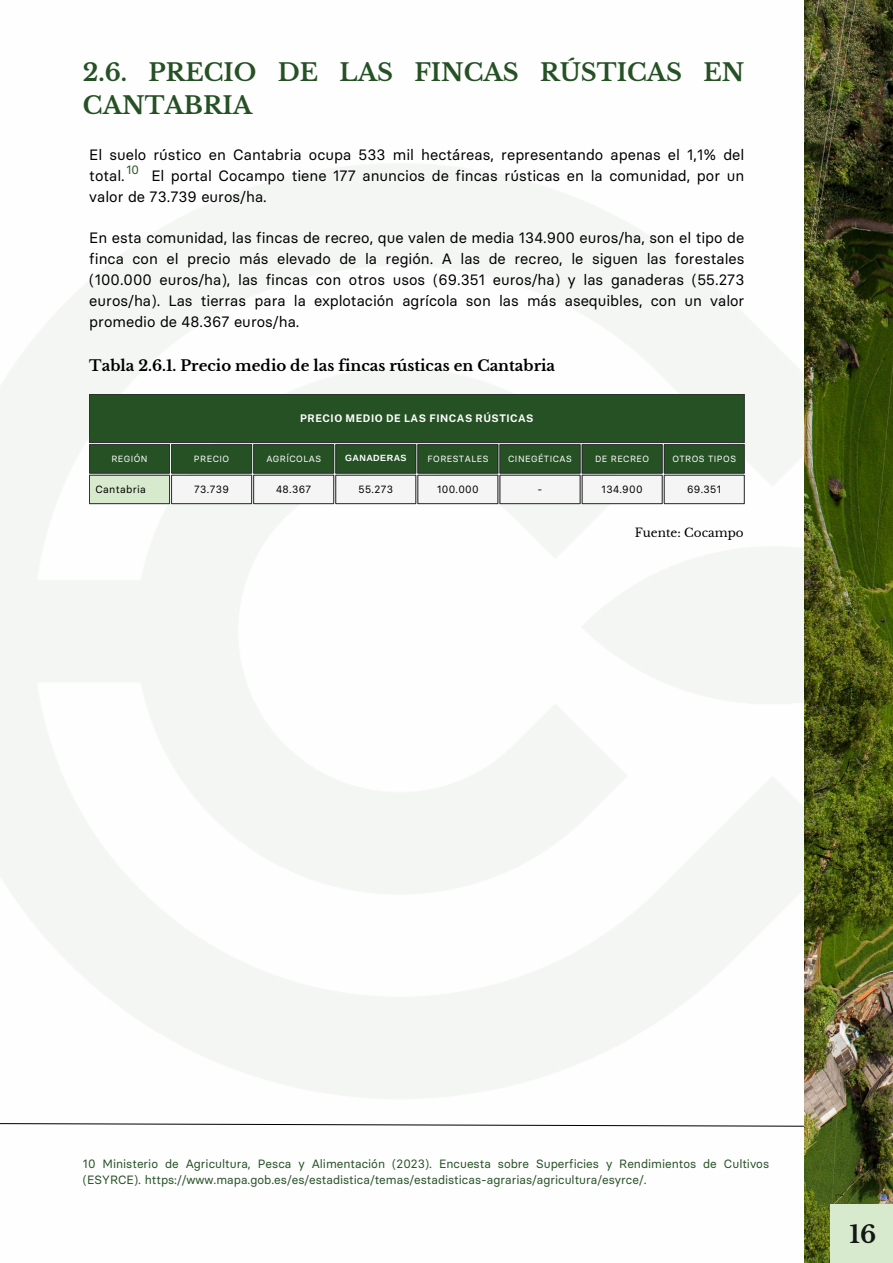
<style>
.page{position:relative;width:893px;height:1263px;background:#fff}
.page>*{position:absolute;margin:0;border:0;box-sizing:border-box;transform-origin:0 0}
.t1{font:700 24px/33.2px "Libre Baskerville";color:#255125}
.t2{font:700 24px "Libre Baskerville";letter-spacing:-.375em;color:#000}
.t3{font:15px/20.9px "Basier Circle";color:#000}
.t4{font:700 15px "Libre Baskerville";color:#000}
.t5{font:12px/16.4px "Basier Circle";color:#255125}
.t6{font:12px "Libre Baskerville";color:#000}
.t7{font:10.5px "Basier Circle";letter-spacing:.03em;color:#000}
.t8{font:700 10.5px "Public Sans";letter-spacing:.05em;color:#fff}
.t9{font:9px "Basier Circle";letter-spacing:.05em;color:#fff}
.t10{font:700 9px "Arimo";letter-spacing:.05em;color:#fff}
.s1{color:#141618}
</style>
<div class="page">
<img style="left:0;top:164px;width:804px;height:934px">
<img style="left:804px;top:0;width:89px;height:1263px">
<div style="left:830px;top:1204px;width:63px;height:59px;background:#d8eacd"></div>
<svg style="left:0;top:1123px;width:804px;height:4px"></svg>
<div style="left:89px;top:395px;width:655px;height:78px;background:#255125"></div>
<div style="left:89px;top:475px;width:81px;height:29px;background:#d8eacd"></div>
<hr style="left:89px;top:394px;width:1px;height:48px;background:#2f3132">
<hr style="left:744px;top:394px;width:1px;height:48px;background:#2f3132">
<hr style="left:89px;top:394px;width:655px;height:1px;background:#2f3132">
<hr style="left:89px;top:442px;width:655px;height:1px;background:#2f3132">
<hr style="left:89px;top:444px;width:81px;height:1px;background:#2f3132">
<hr style="left:89px;top:473px;width:81px;height:1px;background:#2f3132">
<hr style="left:171px;top:444px;width:81px;height:1px;background:#2f3132">
<hr style="left:253px;top:444px;width:81px;height:1px;background:#2f3132">
<hr style="left:336px;top:444px;width:80px;height:1px;background:#2f3132">
<hr style="left:418px;top:444px;width:80px;height:1px;background:#2f3132">
<hr style="left:500px;top:444px;width:80px;height:1px;background:#2f3132">
<hr style="left:582px;top:444px;width:80px;height:1px;background:#2f3132">
<hr style="left:664px;top:444px;width:80px;height:1px;background:#2f3132">
<svg style="left:89px;top:445px;width:1px;height:58px"></svg>
<hr style="left:89px;top:475px;width:81px;height:1px;background:#2f3132">
<hr style="left:89px;top:503px;width:81px;height:1px;background:#2f3132">
<svg style="left:169px;top:445px;width:576px;height:59px"></svg>
<hr style="left:664px;top:475px;width:80px;height:1px;background:#2f3132">
<hr style="left:664px;top:503px;width:80px;height:1px;background:#2f3132">
<h1 class="t1" style="left:83px;top:56px;width:663px">2.6. PRECIO DE LAS FINCAS RÚSTICAS EN<br>CANTABRIA</h1>
<p class="t3" style="left:89px;top:144px;width:656px">El suelo rústico en Cantabria ocupa 533 mil hectáreas, representando apenas el 1,1% del total.</p>
<p class="t5" style="left:126px;top:162px;width:14px">10</p>
<p class="t3" style="left:89px;top:165px;width:656px;text-indent:62px">El portal Cocampo tiene 177 anuncios de fincas rústicas en la comunidad, por un valor de 73.739 euros/ha.</p>
<p class="t3" style="left:89px;top:228px;width:656px;text-align:justify">En esta comunidad, las fincas de recreo, que valen de media 134.900 euros/ha, son el tipo de finca con el precio más elevado de la región. A las de recreo, le siguen las forestales (100.000 euros/ha), las fincas con otros usos (69.351 euros/ha) y las ganaderas (55.273 euros/ha). Las tierras para la explotación agrícola son las más asequibles, con un valor promedio de 48.367 euros/ha.</p>
<p class="t4" style="left:89px;top:356px;width:467px">Tabla 2.6.1. Precio medio de las fincas rústicas en Cantabria</p>
<p class="t8" style="left:300px;top:412px;width:235px">PRECIO MEDIO DE LAS FINCAS RÚSTICAS</p>
<p class="t9" style="left:111px;top:453px;width:38px">REGIÓN</p>
<p class="t9" style="left:194px;top:453px;width:37px">PRECIO</p>
<p class="t9" style="left:266px;top:453px;width:56px">AGRÍCOLAS</p>
<p class="t10" style="left:345px;top:453px;width:63px">GANADERAS</p>
<p class="t9" style="left:427px;top:453px;width:62px">FORESTALES</p>
<p class="t9" style="left:508px;top:453px;width:65px">CINEGÉTICAS</p>
<p class="t9" style="left:595px;top:453px;width:56px">DE RECREO</p>
<p class="t9" style="left:672px;top:453px;width:65px">OTROS TIPOS</p>
<p class="t7" style="left:95px;top:483px;width:52px">Cantabria</p>
<p class="t7" style="left:194px;top:483px;width:36px">73.739</p>
<p class="t7" style="left:276px;top:483px;width:37px">48.367</p>
<p class="t7" style="left:358px;top:483px;width:36px">55.273</p>
<p class="t7" style="left:437px;top:483px;width:43px">100.000</p>
<p class="t7" style="left:537px;top:483px;width:6px">-</p>
<p class="t7" style="left:601px;top:483px;width:43px">134.900</p>
<p class="t7" style="left:687px;top:483px;width:36px">69.351</p>
<p class="t6" style="left:635px;top:525px;width:110px">Fuente: Cocampo</p>
<p class="t5" style="left:83px;top:1155px;width:688px">10 Ministerio de Agricultura, Pesca y Alimentación (2023). Encuesta sobre Superficies y Rendimientos de Cultivos (ESYRCE). https://www.mapa.gob.es/es/estadistica/temas/estadisticas-agrarias/agricultura/esyrce/.</p>
<h1 class="t2" style="left:846px;top:1213px;width:31px">1<span class="s1">1</span>50<span class="s1">6</span></h1>
</div>
